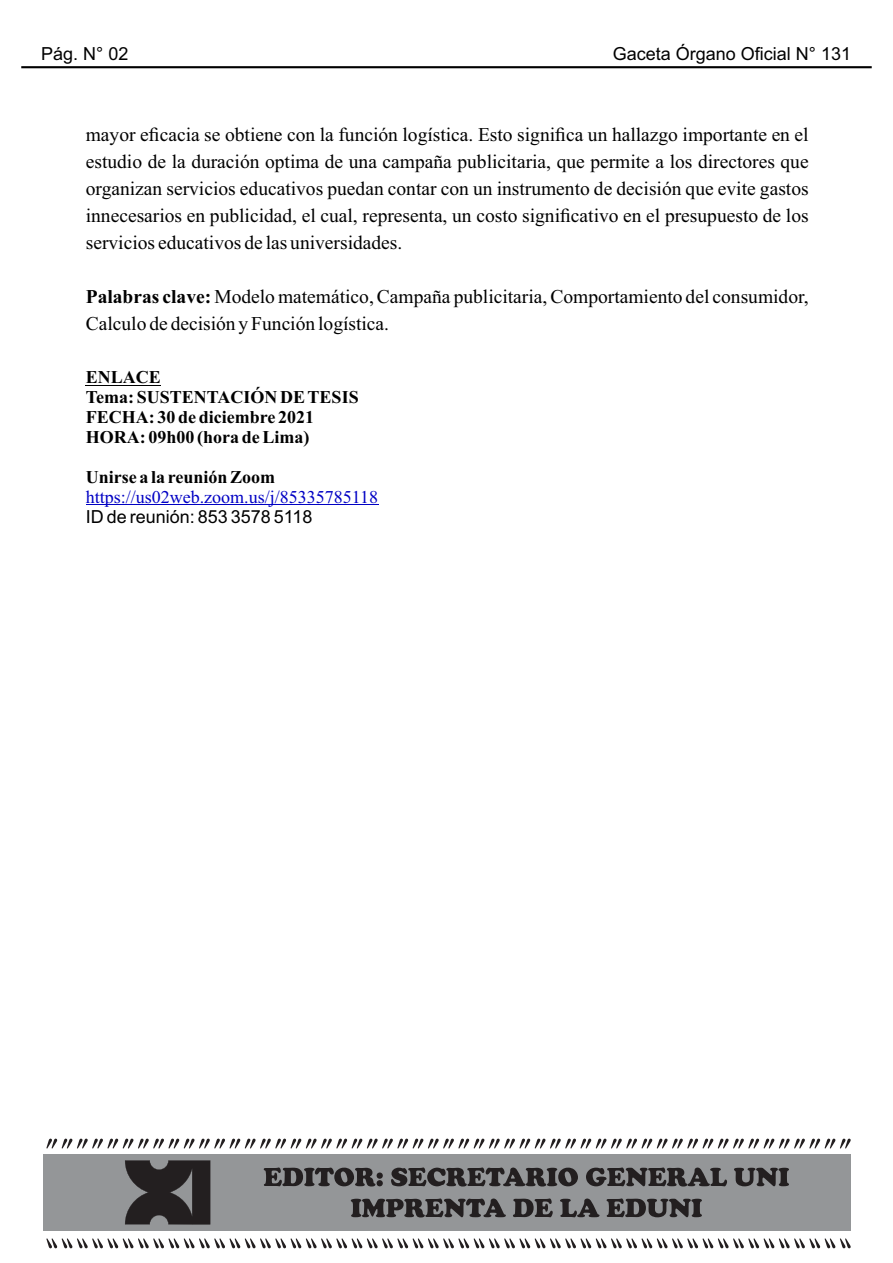
<style>
.page{position:relative;width:893px;height:1263px;background:#fff}
.page>*{position:absolute;margin:0;border:0;box-sizing:border-box;transform-origin:0 0}
.t1{font:19.5px/27px "Times New Roman";color:#000}
.t2{font:700 18px "Times New Roman";color:#000}
.t3{font:18px "Arial";color:#000}
.t4{font:18px "Times New Roman";color:#0000c4}
.s1{font-weight:700}
</style>
<div class="page">
<hr style="left:21px;top:66px;width:851px;height:2px;background:#000">
<div style="left:43px;top:1154px;width:808px;height:77px;background:#949698"></div>
<svg style="left:125px;top:1160px;width:85px;height:64px"></svg>
<svg style="left:46px;top:1238px;width:805px;height:10px"></svg>
<svg style="left:46px;top:1138px;width:805px;height:10px"></svg>
<svg style="left:264px;top:1167px;width:119px;height:19px"></svg>
<svg style="left:391px;top:1167px;width:187px;height:19px"></svg>
<svg style="left:586px;top:1167px;width:141px;height:19px"></svg>
<svg style="left:734px;top:1168px;width:55px;height:18px"></svg>
<svg style="left:351px;top:1198px;width:155px;height:19px"></svg>
<svg style="left:513px;top:1198px;width:40px;height:19px"></svg>
<svg style="left:560px;top:1198px;width:39px;height:19px"></svg>
<svg style="left:607px;top:1198px;width:95px;height:19px"></svg>
<hr style="left:86px;top:385px;width:75px;height:1px;background:#000">
<hr style="left:86px;top:504px;width:292px;height:1px;background:#0000c4">
<p class="t3" style="left:41px;top:47px;width:89px">Pág. N° 02</p>
<p class="t3" style="left:613px;top:47px;width:240px">Gaceta Órgano Oficial N° 131</p>
<p class="t1" style="left:86px;top:123px;width:724px;text-align:justify">mayor eficacia se obtiene con la función logística. Esto significa un hallazgo importante en el estudio de la duración optima de una campaña publicitaria, que permite a los directores que organizan servicios educativos puedan contar con un instrumento de decisión que evite gastos innecesarios en publicidad, el cual, representa, un costo significativo en el presupuesto de los servicios educativos de las universidades.</p>
<p class="t1" style="left:86px;top:285px;width:724px"><span class="s1">Palabras clave:</span> Modelo matemático, Campaña publicitaria, Comportamiento del consumidor,<br>Calculo de decisión y Función logística.</p>
<p class="t2" style="left:86px;top:371px;width:77px">ENLACE</p>
<p class="t2" style="left:86px;top:391px;width:274px">Tema: SUSTENTACIÓN DE TESIS</p>
<p class="t2" style="left:86px;top:411px;width:230px">FECHA: 30 de diciembre 2021</p>
<p class="t2" style="left:86px;top:431px;width:225px">HORA: 09h00 (hora de Lima)</p>
<p class="t2" style="left:86px;top:471px;width:191px">Unirse a la reunión Zoom</p>
<p class="t4" style="left:86px;top:490px;width:294px">https://us02web.zoom.us/j/85335785118</p>
<p class="t3" style="left:86px;top:510px;width:228px">ID de reunión: 853 3578 5118</p>
</div>
